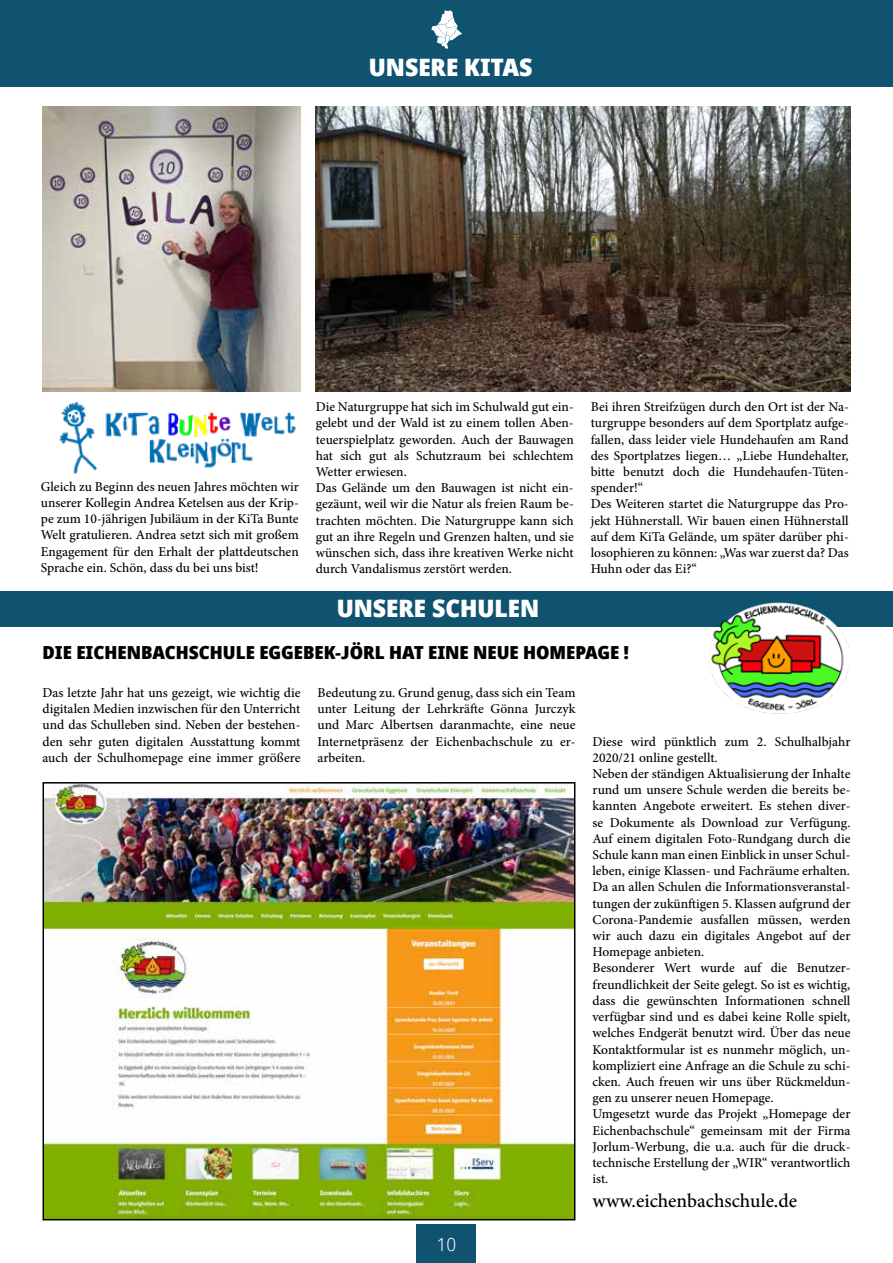
<style>
.page{position:relative;width:893px;height:1263px;background:#fff}
.page>*{position:absolute;margin:0;border:0;box-sizing:border-box;transform-origin:0 0}
.t1{font:900 24px "Avrile Sans";color:#fff}
.t2{font:500 19.5px "Minion Pro";color:#000}
.t3{font:900 18px "Avrile Sans";color:#000}
.t4{font:300 18px "Avrile Sans";color:#fff}
.t5{font:500 13.5px/16.2px "Minion Pro";color:#000;text-align:justify}
</style>
<div class="page">
<div style="left:417px;top:1225px;width:59px;height:38px;background:#0f5371"></div>
<div style="left:0;top:0;width:893px;height:86px;background:#0f5371"></div>
<svg style="left:431px;top:11px;width:31px;height:38px"></svg>
<img style="left:59px;top:402px;width:237px;height:72px">
<div style="left:0;top:591px;width:893px;height:35px;background:#0f5371"></div>
<img style="left:709px;top:602px;width:141px;height:112px">
<img style="left:43px;top:106px;width:257px;height:285px">
<img style="left:316px;top:106px;width:534px;height:285px">
<img style="left:46px;top:785px;width:526px;height:432px">
<div style="left:43px;top:782px;width:532px;height:438px;border:2px solid #000"></div>
<hr style="left:892px;top:376px;width:1px;height:57px;background:#0f5371">
<h1 class="t1" style="left:369px;top:49px;width:165px">UNSERE KITAS</h1>
<p class="t5" style="left:41px;top:478px;width:259px">Gleich zu Beginn des neuen Jahres möchten wir unserer Kollegin Andrea Ketelsen aus der Krip&shy;pe zum 10-jährigen Jubiläum in der KiTa Bunte Welt gratulieren. Andrea setzt sich mit großem Engagement für den Erhalt der plattdeutschen Sprache ein. Schön, dass du bei uns bist!</p>
<p class="t5" style="left:316px;top:399px;width:259px;text-align:left">Die Naturgruppe hat sich im Schulwald gut ein&shy;gelebt und der Wald ist zu einem tollen Aben&shy;teuerspielplatz geworden. Auch der Bauwagen hat sich gut als Schutzraum bei schlechtem Wetter erwiesen.<br>Das Gelände um den Bauwagen ist nicht ein&shy;gezäunt, weil wir die Natur als freien Raum be&shy;trachten möchten. Die Naturgruppe kann sich gut an ihre Regeln und Grenzen halten, und sie wünschen sich, dass ihre kreativen Werke nicht durch Vandalismus zerstört werden.</p>
<p class="t5" style="left:591px;top:399px;width:259px;text-align:left">Bei ihren Streifzügen durch den Ort ist der Na&shy;turgruppe besonders auf dem Sportplatz aufge&shy;fallen, dass leider viele Hundehaufen am Rand des Sportplatzes liegen… „Liebe Hundehalter, bitte benutzt doch die Hundehaufen-Tüten&shy;spender!“<br>Des Weiteren startet die Naturgruppe das Pro&shy;jekt Hühnerstall. Wir bauen einen Hühnerstall auf dem KiTa Gelände, um später darüber phi&shy;losophieren zu können: „Was war zuerst da? Das Huhn oder das Ei?“</p>
<h1 class="t1" style="left:337px;top:590px;width:204px">UNSERE SCHULEN</h1>
<h3 class="t3" style="left:43px;top:639px;width:588px">DIE EICHENBACHSCHULE EGGEBEK-JÖRL HAT EINE NEUE HOMEPAGE !</h3>
<p class="t5" style="left:43px;top:685px;width:259px">Das letzte Jahr hat uns gezeigt, wie wichtig die digitalen Medien inzwischen für den Unterricht und das Schulleben sind. Neben der bestehen&shy;den sehr guten digitalen Ausstattung kommt auch der Schulhomepage eine immer größere</p>
<p class="t5" style="left:317px;top:685px;width:259px">Bedeutung zu. Grund genug, dass sich ein Team unter Leitung der Lehrkräfte Gönna Jurczyk und Marc Albertsen daranmachte, eine neue Internetpräsenz der Eichenbachschule zu er&shy;arbeiten.</p>
<p class="t5" style="left:592px;top:733px;width:259px;text-align:left">Diese wird pünktlich zum 2. Schulhalbjahr 2020/21 online gestellt.<br>Neben der ständigen Aktualisierung der Inhalte rund um unsere Schule werden die bereits be&shy;kannten Angebote erweitert. Es stehen diver&shy;se Dokumente als Download zur Verfügung.<br>Auf einem digitalen Foto-Rundgang durch die Schule kann man einen Einblick in unser Schul&shy;leben, einige Klassen- und Fachräume erhalten.<br>Da an allen Schulen die Informationsveranstal&shy;tungen der zukünftigen 5. Klassen aufgrund der Corona-Pandemie ausfallen müssen, werden wir auch dazu ein digitales Angebot auf der Homepage anbieten.<br>Besonderer Wert wurde auf die Benutzer&shy;freundlichkeit der Seite gelegt. So ist es wichtig, dass die gewünschten Informationen schnell verfügbar sind und es dabei keine Rolle spielt, welches Endgerät benutzt wird. Über das neue Kontaktformular ist es nunmehr möglich, un&shy;kompliziert eine Anfrage an die Schule zu schi&shy;cken. Auch freuen wir uns über Rückmeldun&shy;gen zu unserer neuen Homepage.<br>Umgesetzt wurde das Projekt „Homepage der Eichenbachschule“ gemeinsam mit der Firma Jorlum-Werbung, die u.a. auch für die druck&shy;technische Erstellung der „WIR“ verantwortlich ist.</p>
<h2 class="t2" style="left:592px;top:1187px;width:206px">www.eichenbachschule.de</h2>
<h3 class="t4" style="left:437px;top:1232px;width:21px">10</h3>
</div>
